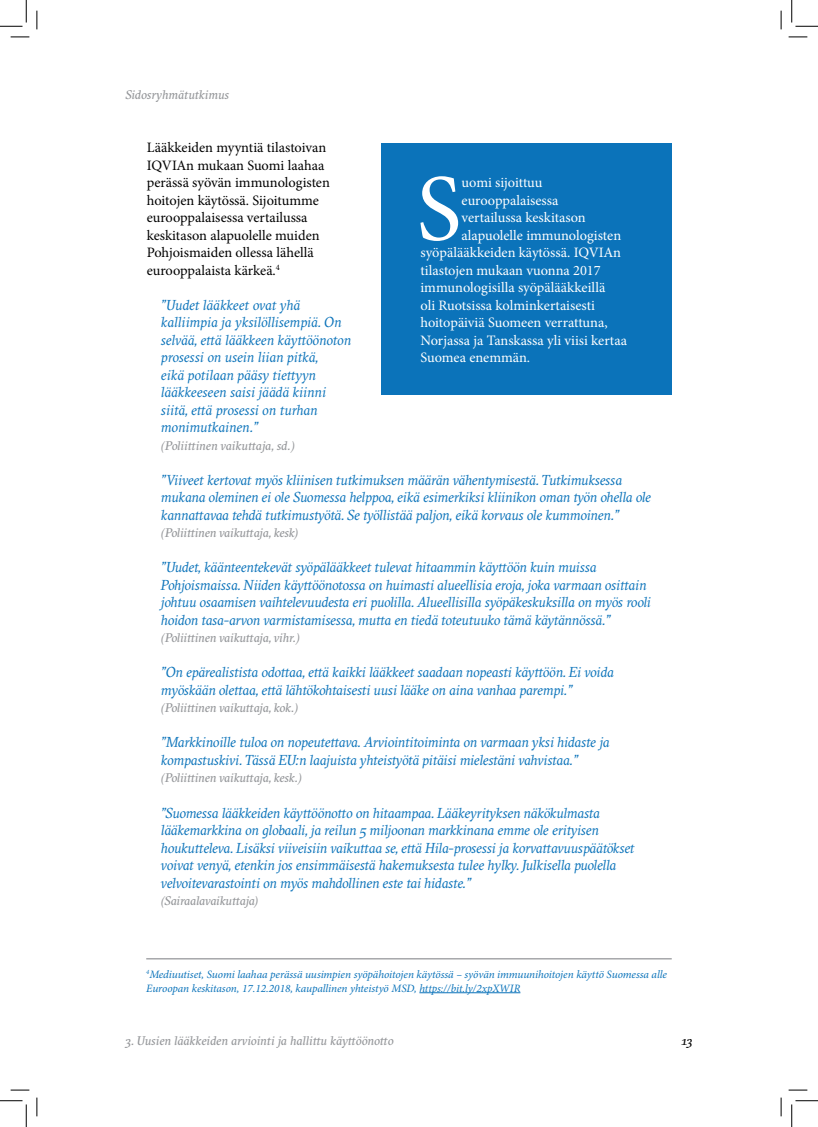
<style>
.page{position:relative;width:818px;height:1127px;background:#fff}
.page>*{position:absolute;margin:0;border:0;box-sizing:border-box;transform-origin:0 0}
.Leipis{font:95.12px "Minion Pro";color:#fff}
.Lainaus_leipis{font:italic 14.38px/17.5px "GT Sectra";letter-spacing:-.015em;color:#0b73ba}
.Leipis-2{font:14.38px "Minion Pro";color:#fff}
.Leipis-3{font:14.38px/17.5px "Minion Pro";color:#000}
.Launaus_title{font:italic 12.5px "GT Sectra";letter-spacing:-.01em;color:#949699}
.t1{font:italic 12.5px "GT Sectra";color:#000}
.Note2{font:italic 11.25px/13.8px "Minion Pro";letter-spacing:-.01em;color:#0b73ba}
</style>
<div class="page">
<hr style="left:146px;top:957px;width:526px;height:2px;background:#949699">
<hr style="left:419px;top:992px;width:101px;height:1px;background:#0b73ba">
<div style="left:381px;top:143px;width:291px;height:251px;background:#0b73ba"></div>
<svg style="left:11px;top:36px;width:18px;height:2px"></svg>
<svg style="left:788px;top:36px;width:19px;height:2px"></svg>
<svg style="left:11px;top:1089px;width:18px;height:1px"></svg>
<svg style="left:788px;top:1089px;width:19px;height:1px"></svg>
<svg style="left:36px;top:11px;width:2px;height:18px"></svg>
<svg style="left:36px;top:1097px;width:2px;height:18px"></svg>
<svg style="left:780px;top:11px;width:2px;height:18px"></svg>
<svg style="left:780px;top:1097px;width:2px;height:18px"></svg>
<svg style="left:0;top:0;width:27px;height:27px"></svg>
<svg style="left:0;top:1100px;width:27px;height:26px"></svg>
<svg style="left:791px;top:0;width:27px;height:27px"></svg>
<svg style="left:791px;top:1100px;width:27px;height:26px"></svg>
<p class="Launaus_title" style="left:125px;top:88px;width:105px">Sidosryhmätutkimus</p>
<p class="Leipis-3" style="left:147px;top:139px;width:185px">Lääkkeiden myyntiä tilastoivan<br>IQVIAn mukaan Suomi laahaa perässä syövän immunologisten hoitojen käytössä. Sijoitumme eurooppalaisessa vertailussa keskitason alapuolelle muiden<br>Pohjoismaiden ollessa lähellä eurooppalaista kärkeä.<sup>4</sup></p>
<p class="Lainaus_leipis" style="left:161px;top:296px;width:192px">”Uudet lääkkeet ovat yhä kalliimpia ja yksilöllisempiä. On selvää, että lääkkeen käyttöönoton prosessi on usein liian pitkä,<br>eikä potilaan pääsy tiettyyn lääkkeeseen saisi jäädä kiinni siitä, että prosessi on turhan monimutkainen.”</p>
<p class="Launaus_title" style="left:161px;top:438px;width:136px">(Poliittinen vaikuttaja, sd.)</p>
<p class="Lainaus_leipis" style="left:161px;top:471px;width:492px">”Viiveet kertovat myös kliinisen tutkimuksen määrän vähentymisestä. Tutkimuksessa mukana oleminen ei ole Suomessa helppoa, eikä esimerkiksi kliinikon oman työn ohella ole kannattavaa tehdä tutkimustyötä. Se työllistää paljon, eikä korvaus ole kummoinen.”</p>
<p class="Launaus_title" style="left:161px;top:525px;width:139px">(Poliittinen vaikuttaja, kesk)</p>
<p class="Lainaus_leipis" style="left:161px;top:558px;width:491px">”Uudet, käänteentekevät syöpälääkkeet tulevat hitaammin käyttöön kuin muissa Pohjoismaissa. Niiden käyttöönotossa on huimasti alueellisia eroja, joka varmaan osittain johtuu osaamisen vaihtelevuudesta eri puolilla. Alueellisilla syöpäkeskuksilla on myös rooli hoidon tasa-arvon varmistamisessa, mutta en tiedä toteutuuko tämä käytännössä.”</p>
<p class="Launaus_title" style="left:161px;top:630px;width:141px">(Poliittinen vaikuttaja, vihr.)</p>
<p class="Lainaus_leipis" style="left:161px;top:663px;width:454px">”On epärealistista odottaa, että kaikki lääkkeet saadaan nopeasti käyttöön. Ei voida myöskään olettaa, että lähtökohtaisesti uusi lääke on aina vanhaa parempi.”</p>
<p class="Launaus_title" style="left:161px;top:700px;width:139px">(Poliittinen vaikuttaja, kok.)</p>
<p class="Lainaus_leipis" style="left:161px;top:733px;width:450px">”Markkinoille tuloa on nopeutettava. Arviointitoiminta on varmaan yksi hidaste ja kompastuskivi. Tässä EU:n laajuista yhteistyötä pitäisi mielestäni vahvistaa.”</p>
<p class="Launaus_title" style="left:161px;top:770px;width:143px">(Poliittinen vaikuttaja, kesk.)</p>
<p class="Lainaus_leipis" style="left:161px;top:803px;width:475px">”Suomessa lääkkeiden käyttöönotto on hitaampaa. Lääkeyrityksen näkökulmasta lääkemarkkina on globaali, ja reilun 5 miljoonan markkinana emme ole erityisen houkutteleva. Lisäksi viiveisiin vaikuttaa se, että Hila-prosessi ja korvattavuuspäätökset voivat venyä, etenkin jos ensimmäisestä hakemuksesta tulee hylky. Julkisella puolella velvoitevarastointi on myös mahdollinen este tai hidaste.”</p>
<p class="Launaus_title" style="left:161px;top:893px;width:99px">(Sairaalavaikuttaja)</p>
<p class="Leipis" style="left:416px;top:145px;width:47px">S</p>
<p class="Leipis-2" style="left:461px;top:173px;width:82px">uomi sijoittuu</p>
<p class="Leipis-2" style="left:461px;top:190px;width:98px">eurooppalaisessa</p>
<p class="Leipis-2" style="left:461px;top:208px;width:126px">vertailussa keskitason</p>
<p class="Leipis-2" style="left:461px;top:225px;width:161px">alapuolelle immunologisten</p>
<p class="Leipis-2" style="left:420px;top:243px;width:202px">syöpälääkkeiden käytössä. IQVIAn</p>
<p class="Leipis-2" style="left:420px;top:260px;width:182px">tilastojen mukaan vuonna 2017</p>
<p class="Leipis-2" style="left:420px;top:278px;width:186px">immunologisilla syöpälääkkeillä</p>
<p class="Leipis-2" style="left:420px;top:295px;width:176px">oli Ruotsissa kolminkertaisesti</p>
<p class="Leipis-2" style="left:420px;top:313px;width:189px">hoitopäiviä Suomeen verrattuna,</p>
<p class="Leipis-2" style="left:420px;top:330px;width:208px">Norjassa ja Tanskassa yli viisi kertaa</p>
<p class="Leipis-2" style="left:420px;top:348px;width:111px">Suomea enemmän.</p>
<p class="Note2" style="left:146px;top:967px;width:522px"><sup>4</sup>Mediuutiset, Suomi laahaa perässä uusimpien syöpähoitojen käytössä – syövän immuunihoitojen käyttö Suomessa alle<br>Euroopan keskitason, 17.12.2018, kaupallinen yhteistyö MSD, https://bit.ly/2xpXWIR</p>
<p class="Launaus_title" style="left:125px;top:1033px;width:270px">3. Uusien lääkkeiden arviointi ja hallittu käyttöönotto</p>
<p class="t1" style="left:681px;top:1033px;width:13px">13</p>
</div>
